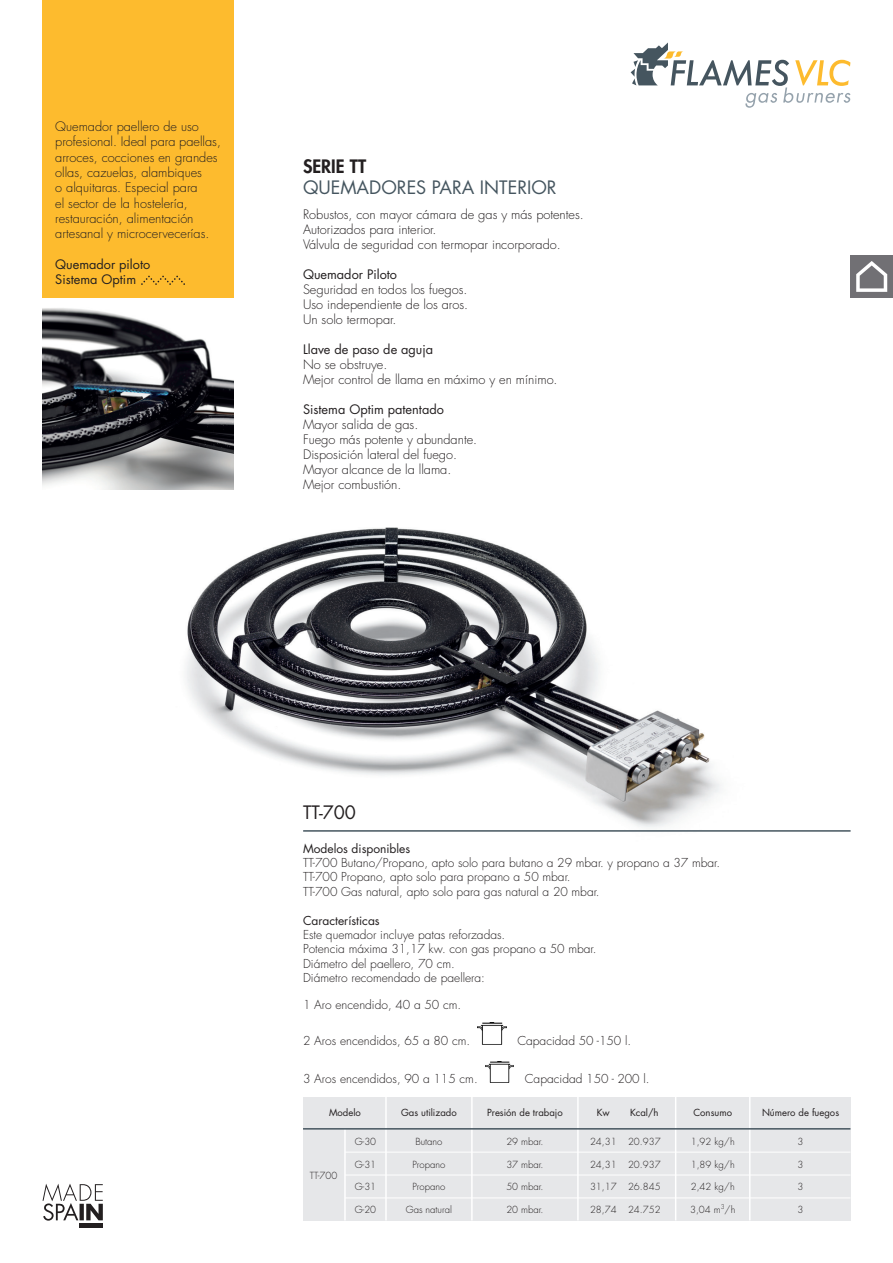
<style>
.page{position:relative;width:893px;height:1263px;background:#fff}
.page>*{position:absolute;margin:0;border:0;box-sizing:border-box;transform-origin:0 0}
.t1{font:18px "Futura Std";color:#45555f}
.t2{font:800 18px "Futura Std";color:#231f20}
.t3{font:18px "Futura Std";color:#231f20}
.t4{font:300 12.75px/15.3px "Futura Std";color:#231f20}
.t5{font:12.75px "Futura Std";color:#231f20}
.t6{font:300 12px "Futura Std";color:#231f20}
.t7{font:12px "Futura Std";color:#231f20}
.t8{font:300 9.6px "Futura Std";color:#231f20}
.t9{font:9.6px "Futura Std";color:#231f20}
</style>
<div class="page">
<img style="left:186px;top:527px;width:535px;height:301px">
<svg style="left:43px;top:1184px;width:60px;height:36px"></svg>
<hr style="left:80px;top:1223px;width:23px;height:4px;background:#231f20">
<hr style="left:303px;top:830px;width:548px;height:2px;background:#45555f">
<img style="left:478px;top:1023px;width:28px;height:21px">
<img style="left:485px;top:1061px;width:29px;height:22px">
<svg style="left:631px;top:43px;width:219px;height:65px"></svg>
<div style="left:850px;top:255px;width:43px;height:43px;background:#717074"></div>
<svg style="left:856px;top:261px;width:31px;height:31px"></svg>
<div style="left:303px;top:1097px;width:547px;height:123px;background:#e6e7e9"></div>
<hr style="left:344px;top:1129px;width:2px;height:91px;background:#fff">
<hr style="left:345px;top:1152px;width:505px;height:1px;background:#fff">
<hr style="left:385px;top:1097px;width:2px;height:123px;background:#fff">
<hr style="left:471px;top:1097px;width:2px;height:123px;background:#fff">
<hr style="left:577px;top:1097px;width:2px;height:123px;background:#fff">
<hr style="left:675px;top:1097px;width:1px;height:123px;background:#fff">
<hr style="left:749px;top:1097px;width:1px;height:123px;background:#fff">
<hr style="left:303px;top:1128px;width:547px;height:1px;background:#45555f">
<hr style="left:345px;top:1175px;width:505px;height:1px;background:#fff">
<hr style="left:345px;top:1197px;width:505px;height:1px;background:#fff">
<div style="left:42px;top:0;width:192px;height:298px;background:#fdbb2e"></div>
<svg style="left:141px;top:276px;width:44px;height:9px"></svg>
<img style="left:43px;top:308px;width:191px;height:181px">
<p class="t4" style="left:55px;top:119px;width:167px">Quemador paellero de uso profesional. Ideal para paellas, arroces, cocciones en grandes ollas, cazuelas, alambiques<br>o alquitaras. Especial para<br>el sector de la hostelería, restauración, alimentación artesanal y microcervecerías.</p>
<p class="t5" style="left:55px;top:256px;width:96px">Quemador piloto</p>
<p class="t5" style="left:55px;top:271px;width:82px">Sistema Optim</p>
<p class="t2" style="left:303px;top:154px;width:65px">SERIE TT</p>
<p class="t1" style="left:303px;top:176px;width:255px">QUEMADORES PARA INTERIOR</p>
<p class="t4" style="left:303px;top:207px;width:282px">Robustos, con mayor cámara de gas y más potentes.</p>
<p class="t4" style="left:303px;top:222px;width:135px">Autorizados para interior.</p>
<p class="t4" style="left:303px;top:237px;width:259px">Válvula de seguridad con termopar incorporado.</p>
<p class="t5" style="left:303px;top:266px;width:96px">Quemador Piloto</p>
<p class="t4" style="left:303px;top:282px;width:166px">Seguridad en todos los fuegos.</p>
<p class="t4" style="left:303px;top:297px;width:167px">Uso independiente de los aros.</p>
<p class="t4" style="left:303px;top:312px;width:95px">Un solo termopar.</p>
<p class="t5" style="left:303px;top:341px;width:132px">Llave de paso de aguja</p>
<p class="t4" style="left:303px;top:357px;width:86px">No se obstruye.</p>
<p class="t4" style="left:303px;top:372px;width:256px">Mejor control de llama en máximo y en mínimo.</p>
<p class="t5" style="left:303px;top:401px;width:142px">Sistema Optim patentado</p>
<p class="t4" style="left:303px;top:417px;width:117px">Mayor salida de gas.</p>
<p class="t4" style="left:303px;top:432px;width:176px">Fuego más potente y abundante.</p>
<p class="t4" style="left:303px;top:447px;width:156px">Disposición lateral del fuego.</p>
<p class="t4" style="left:303px;top:462px;width:150px">Mayor alcance de la llama.</p>
<p class="t4" style="left:303px;top:477px;width:100px">Mejor combustión.</p>
<p class="t3" style="left:303px;top:801px;width:54px">TT-700</p>
<p class="t7" style="left:303px;top:840px;width:109px">Modelos disponibles</p>
<p class="t6" style="left:303px;top:855px;width:419px">TT-700 Butano/Propano, apto solo para butano a 29 mbar. y propano a 37 mbar.</p>
<p class="t6" style="left:303px;top:870px;width:269px">TT-700 Propano, apto solo para propano a 50 mbar.</p>
<p class="t6" style="left:303px;top:884px;width:298px">TT-700 Gas natural, apto solo para gas natural a 20 mbar.</p>
<p class="t7" style="left:303px;top:912px;width:78px">Características</p>
<p class="t6" style="left:303px;top:927px;width:204px">Este quemador incluye patas reforzadas.</p>
<p class="t6" style="left:303px;top:942px;width:295px">Potencia máxima 31,17 kw. con gas propano a 50 mbar.</p>
<p class="t6" style="left:303px;top:956px;width:153px">Diámetro del paellero, 70 cm.</p>
<p class="t6" style="left:303px;top:970px;width:183px">Diámetro recomendado de paellera:</p>
<p class="t6" style="left:303px;top:997px;width:160px">1 Aro encendido, 40 a 50 cm.</p>
<p class="t6" style="left:303px;top:1033px;width:169px">2 Aros encendidos, 65 a 80 cm.</p>
<p class="t6" style="left:517px;top:1033px;width:115px">Capacidad 50 -150 l.</p>
<p class="t6" style="left:303px;top:1071px;width:176px">3 Aros encendidos, 90 a 115 cm.</p>
<p class="t6" style="left:525px;top:1071px;width:126px">Capacidad 150 - 200 l.</p>
<p class="t9" style="left:693px;top:1107px;width:40px">Consumo</p>
<p class="t9" style="left:762px;top:1107px;width:79px">Número de fuegos</p>
<p class="t9" style="left:329px;top:1107px;width:33px">Modelo</p>
<p class="t9" style="left:401px;top:1107px;width:57px">Gas utilizado</p>
<p class="t9" style="left:487px;top:1107px;width:77px">Presión de trabajo</p>
<p class="t9" style="left:597px;top:1107px;width:15px">Kw</p>
<p class="t9" style="left:630px;top:1107px;width:30px">Kcal/h</p>
<p class="t8" style="left:590px;top:1135px;width:28px">24,31</p>
<p class="t8" style="left:590px;top:1158px;width:28px">24,31</p>
<p class="t8" style="left:590px;top:1181px;width:28px">31,17</p>
<p class="t8" style="left:590px;top:1204px;width:28px">28,74</p>
<p class="t8" style="left:506px;top:1135px;width:39px">29 mbar.</p>
<p class="t8" style="left:506px;top:1158px;width:39px">37 mbar.</p>
<p class="t8" style="left:506px;top:1204px;width:39px">20 mbar.</p>
<p class="t8" style="left:691px;top:1135px;width:45px">1,92 kg/h</p>
<p class="t8" style="left:691px;top:1158px;width:45px">1,89 kg/h</p>
<p class="t8" style="left:691px;top:1181px;width:45px">2,42 kg/h</p>
<p class="t8" style="left:690px;top:1204px;width:47px">3,04 m<sup>3</sup>/h</p>
<p class="t8" style="left:355px;top:1135px;width:23px">G-30</p>
<p class="t8" style="left:355px;top:1158px;width:23px">G-31</p>
<p class="t8" style="left:628px;top:1135px;width:34px">20.937</p>
<p class="t8" style="left:628px;top:1158px;width:34px">20.937</p>
<p class="t8" style="left:628px;top:1181px;width:34px">26.845</p>
<p class="t8" style="left:628px;top:1204px;width:34px">24.752</p>
<p class="t8" style="left:798px;top:1135px;width:7px">3</p>
<p class="t8" style="left:798px;top:1158px;width:7px">3</p>
<p class="t8" style="left:415px;top:1135px;width:29px">Butano</p>
<p class="t8" style="left:412px;top:1158px;width:34px">Propano</p>
<p class="t8" style="left:310px;top:1169px;width:29px">TT-700</p>
<p class="t8" style="left:506px;top:1181px;width:39px">50 mbar.</p>
<p class="t8" style="left:355px;top:1181px;width:23px">G-31</p>
<p class="t8" style="left:412px;top:1181px;width:34px">Propano</p>
<p class="t8" style="left:798px;top:1181px;width:7px">3</p>
<p class="t8" style="left:355px;top:1204px;width:23px">G-20</p>
<p class="t8" style="left:406px;top:1204px;width:48px">Gas natural</p>
<p class="t8" style="left:798px;top:1204px;width:7px">3</p>
</div>
